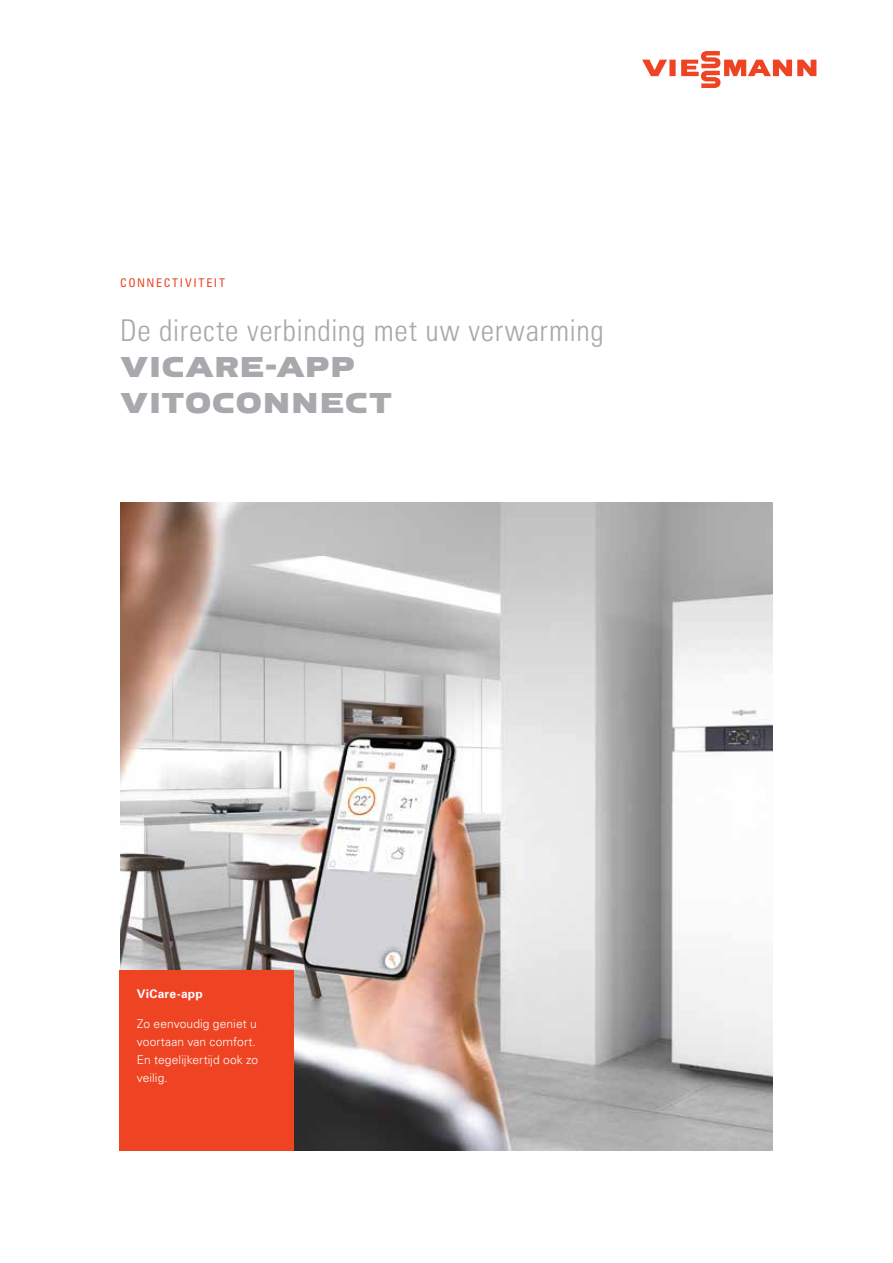
<style>
.page{position:relative;width:893px;height:1263px;background:#fff}
.page>*{position:absolute;margin:0;border:0;box-sizing:border-box;transform-origin:0 0}
.t1{font:30px "Univers LTCYR 47 Light Cond";letter-spacing:.025em;color:#a7a9ac}
.t2{font:700 30px/36px "Viessmann";letter-spacing:.015em;color:#a7a9ac}
.t3{font:300 12px/18px "Univers LTCYR 45";letter-spacing:.01em;color:#fff}
.t4{font:condensed 12px "Univers LTCYR 57";letter-spacing:.145em;color:#ef4423}
.t5{font:700 12px "Univers LTCYR 65";letter-spacing:.025em;color:#fff}
</style>
<div class="page">
<svg style="left:642px;top:51px;width:174px;height:37px"></svg>
<img style="left:120px;top:503px;width:653px;height:648px">
<div style="left:120px;top:971px;width:174px;height:180px;background:#ef4423"></div>
<p class="t4" style="left:120px;top:275px;width:106px">CONNECTIVITEIT</p>
<h1 class="t1" style="left:120px;top:310px;width:485px">De directe verbinding met uw verwarming</h1>
<h1 class="t2" style="left:120px;top:351px;width:274px">VICARE-APP<br>VITOCONNECT</h1>
<p class="t5" style="left:137px;top:985px;width:68px">ViCare-app</p>
<p class="t3" style="left:137px;top:1014px;width:123px">Zo eenvoudig geniet u voortaan van comfort.<br>En tegelijkertijd ook zo veilig.</p>
</div>
